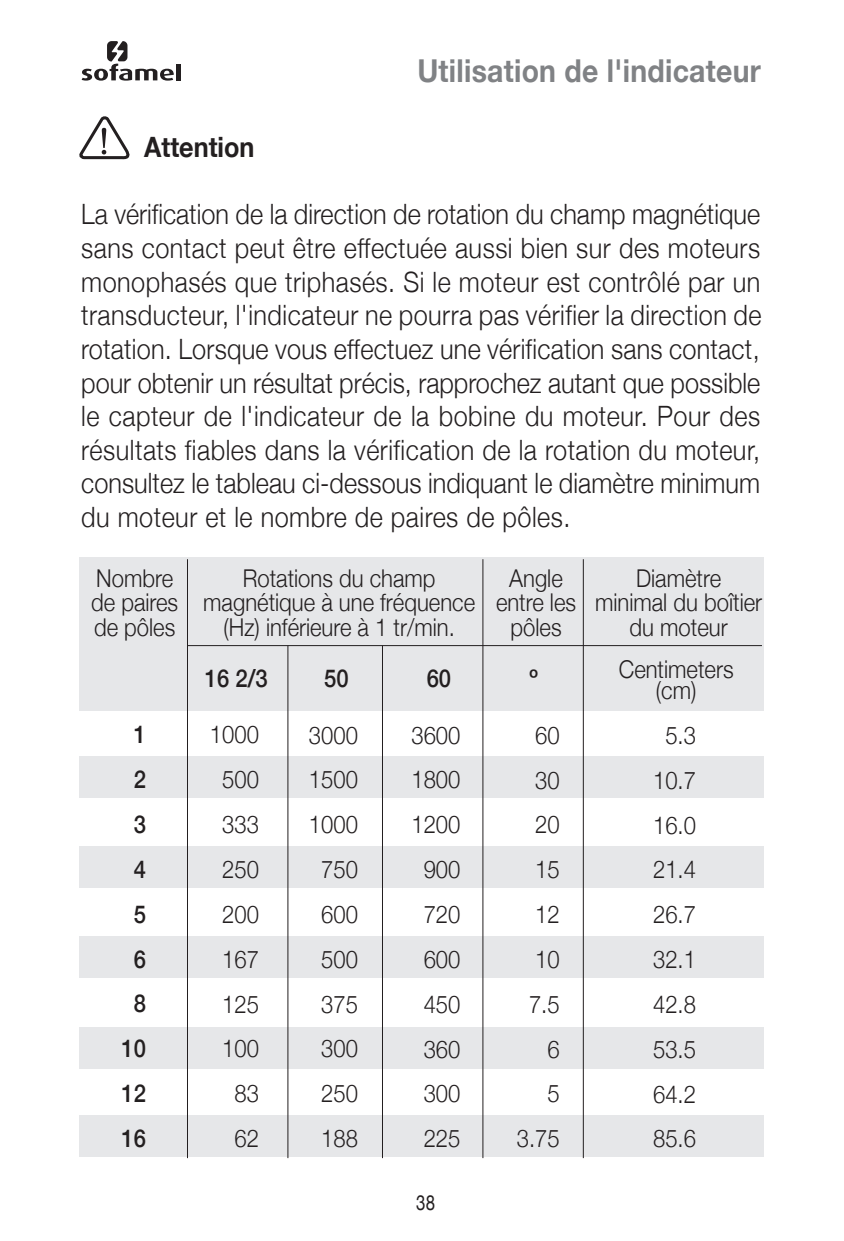
<style>
.page{position:relative;width:844px;height:1241px;background:#fff}
.page>*{position:absolute;margin:0;border:0;box-sizing:border-box;transform-origin:0 0}
.t1{font:700 31.5px "Helvetica Neue";letter-spacing:.01em;color:#808285;scale:.9 1}
.t2{font:300 28px/33.6px "Helvetica Neue";letter-spacing:.02em;color:#231f20;text-align:justify;scale:.9 1}
.t3{font:700 28px "Helvetica Neue";color:#231f20;scale:.9 1}
.t4{font:300 24.5px/44.8px "Helvetica Neue";color:#231f20;text-align:center;scale:.9 1}
.t5{font:500 24.5px/44.8px "Helvetica Neue";color:#231f20;text-align:center;scale:.9 1}
.t6{font:21px "Helvetica Neue";color:#231f20;scale:.8 1}
</style>
<div class="page">
<div style="left:80px;top:558px;width:683px;height:153px;background:#e6e7e9"></div>
<div style="left:80px;top:756px;width:683px;height:41px;background:#e6e7e9"></div>
<div style="left:80px;top:846px;width:683px;height:41px;background:#e6e7e9"></div>
<div style="left:80px;top:936px;width:683px;height:41px;background:#e6e7e9"></div>
<div style="left:80px;top:1027px;width:683px;height:41px;background:#e6e7e9"></div>
<div style="left:80px;top:1115px;width:683px;height:41px;background:#e6e7e9"></div>
<div style="left:176px;top:64px;width:5px;height:16px;background:#231f20"></div>
<svg style="left:82px;top:41px;width:92px;height:40px"></svg>
<svg style="left:79px;top:116px;width:50px;height:44px"></svg>
<hr style="left:187px;top:645px;width:574px;height:1px;background:#231f20">
<hr style="left:482px;top:559px;width:1px;height:598px;background:#231f20">
<hr style="left:287px;top:645px;width:1px;height:512px;background:#231f20">
<hr style="left:382px;top:645px;width:1px;height:512px;background:#231f20">
<hr style="left:187px;top:559px;width:1px;height:598px;background:#231f20">
<hr style="left:582px;top:559px;width:1px;height:598px;background:#231f20">
<p class="t3" style="left:144px;top:125px;width:124px">Attention</p>
<p class="t1" style="left:417px;top:46px;width:383px">Utilisation de l'indicateur</p>
<p class="t2" style="left:81px;top:195px;width:757px">La vérification de la direction de rotation du champ magnétique sans contact peut être effectuée aussi bien sur des moteurs monophasés que triphasés. Si le moteur est contrôlé par un transducteur, l'indicateur ne pourra pas vérifier la direction de rotation. Lorsque vous effectuez une vérification sans contact, pour obtenir un résultat précis, rapprochez autant que possible le capteur de l'indicateur de la bobine du moteur. Pour des résultats fiables dans la vérification de la rotation du moteur, consultez le tableau ci-dessous indiquant le diamètre minimum du moteur et le nombre de paires de pôles.</p>
<p class="t4" style="left:91px;top:564px;width:98px;line-height:24.5px;text-align:left">Nombre de paires de pôles</p>
<p class="t4" style="left:203px;top:564px;width:303px;line-height:24.5px">Rotations du champ magnétique à une fréquence (Hz) inférieure à 1 tr/min.</p>
<p class="t4" style="left:496px;top:564px;width:90px;line-height:24.5px">Angle entre les pôles</p>
<p class="t4" style="left:595px;top:564px;width:187px;line-height:24.5px">Diamètre<br>minimal du boîtier du moteur</p>
<p class="t5" style="left:205px;top:653px;width:71px">16 2/3</p>
<p class="t5" style="left:324px;top:653px;width:29px">50</p>
<p class="t5" style="left:426px;top:653px;width:29px">60</p>
<p class="t4" style="left:618px;top:656px;width:129px;line-height:21px">Centimeters (cm)</p>
<p class="t5" style="left:529px;top:653px;width:11px">º</p>
<p class="t5" style="left:121px;top:710px;width:29px">1<br>2<br>3<br>4<br>5<br>6<br>8<br>10<br>12<br>16</p>
<p class="t4" style="left:210px;top:710px;width:56px;text-align:right">1000<br>500<br>333<br>250<br>200<br>167<br>125<br>100<br>83<br>62</p>
<p class="t4" style="left:309px;top:710px;width:56px">3000<br>1500<br>1000<br>750<br>600<br>500<br>375<br>300<br>250<br>188</p>
<p class="t4" style="left:411px;top:710px;width:56px">3600<br>1800<br>1200<br>900<br>720<br>600<br>450<br>360<br>300<br>225</p>
<p class="t4" style="left:516px;top:710px;width:49px;text-align:right">60<br>30<br>20<br>15<br>12<br>10<br>7.5<br>6<br>5<br>3.75</p>
<p class="t4" style="left:653px;top:710px;width:49px">5.3<br>10.7<br>16.0<br>21.4<br>26.7<br>32.1<br>42.8<br>53.5<br>64.2<br>85.6</p>
<p class="t6" style="left:416px;top:1187px;width:25px">38</p>
</div>
